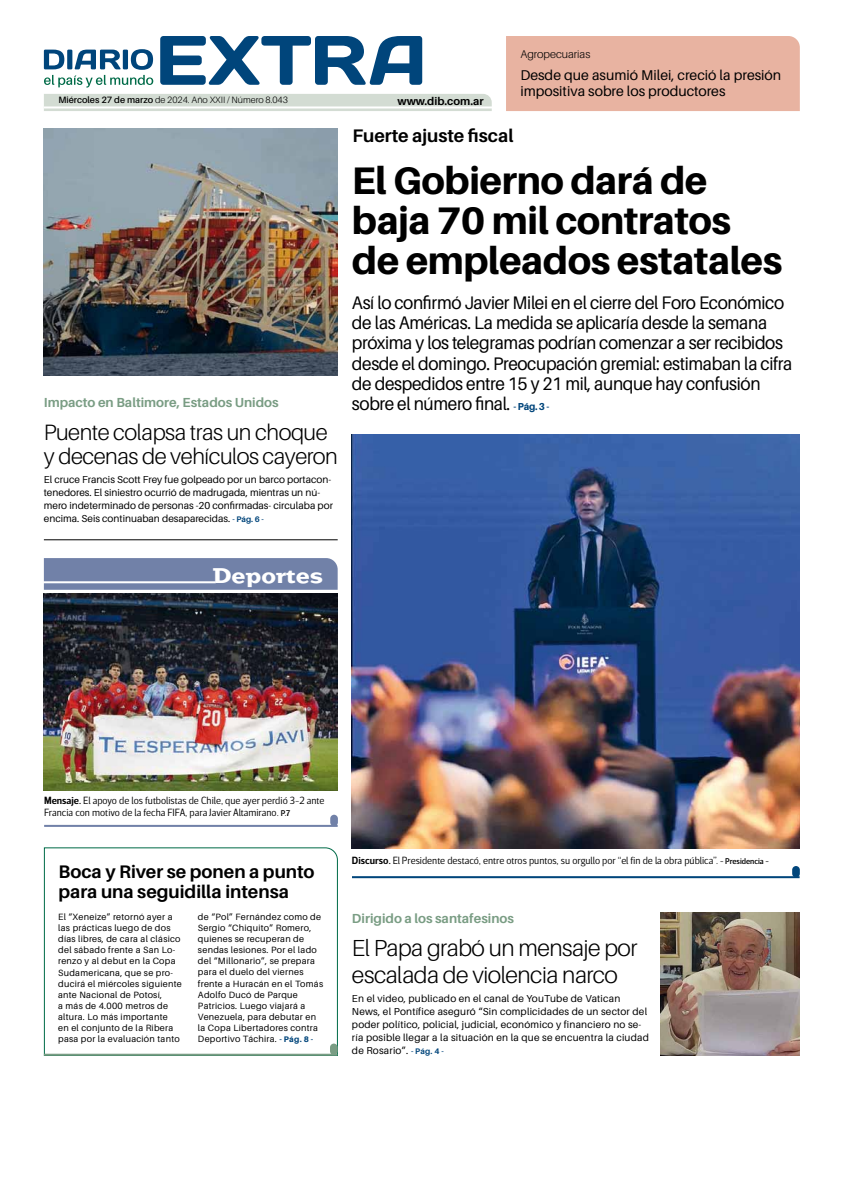
<style>
.page{position:relative;width:842px;height:1191px;background:#fff}
.page>*{position:absolute;margin:0;border:0;box-sizing:border-box;transform-origin:0 0}
.t1{font:800 38.4px/40.4px "Aileron";letter-spacing:-.01em;color:#000}
.t2{font:300 23.2px/26.3px "Aileron";letter-spacing:-.02em;color:#000}
.t3{font:300 22.2px/24.2px "Aileron";letter-spacing:-.02em;color:#000}
.t4{font:700 20.2px "Germes";color:#fff}
.t5{font:18.2px/20.2px "Aileron";letter-spacing:-.02em;color:#000;scale:.95 1}
.t6{font:700 18.2px/20.2px "Aileron";color:#000}
.t7{font:14.1px/16.2px "Aileron";color:#000}
.t8{font:700 13.1px "Aileron";color:#7a9d84}
.t9{font:700 11.1px "Aileron";color:#000}
.t10{font:300 11.1px "Aileron";color:#000}
.t11{font:10.1px/13.1px "Aileron";letter-spacing:.02em;color:#000}
.t12{font:300 10.1px/12.1px "Breve Sans Title";color:#000}
.t13{font:10.1px/13.1px "Aileron";color:#000}
.t14{font:300 9.2px "Aileron";color:#000}
.t15{font:9.1px/11.1px "Aileron";letter-spacing:.03em;color:#000}
.s1{font-weight:600}
.s2{font-weight:700;font-size:8.1px;color:#00457b}
.s3{font-weight:800;font-size:10.1px;color:#00457b}
.s4{font-weight:500;font-size:8.1px}
.s5{font-weight:800;font-size:8.1px;color:#00457b}
</style>
<div class="page">
<svg style="left:43px;top:847px;width:295px;height:209px"></svg>
<div style="left:330px;top:1043px;width:8px;height:12px;background:#7a9d84;border-radius:4px"></div>
<hr style="left:44px;top:1053px;width:293px;height:2px;background:#7a9d84">
<svg style="left:44px;top:558px;width:294px;height:32px;background:#7383a9"></svg>
<hr style="left:43px;top:581px;width:173px;height:2px;background:#fff">
<img style="left:660px;top:912px;width:140px;height:143px">
<div style="left:506px;top:36px;width:294px;height:75px;background:#e8b3a1"></div>
<div style="left:330px;top:814px;width:8px;height:12px;background:#7181a8;border-radius:4px"></div>
<hr style="left:44px;top:825px;width:294px;height:2px;background:#7181a8">
<svg style="left:44px;top:94px;width:448px;height:17px;background:#d4ddd4"></svg>
<hr style="left:44px;top:106px;width:448px;height:2px;background:#fff">
<svg style="left:160px;top:36px;width:262px;height:49px"></svg>
<svg style="left:44px;top:49px;width:109px;height:39px"></svg>
<img style="left:44px;top:594px;width:294px;height:196px">
<img style="left:352px;top:434px;width:448px;height:414px">
<div style="left:792px;top:866px;width:8px;height:11px;background:#00457b;border-radius:4px"></div>
<hr style="left:352px;top:876px;width:448px;height:2px;background:#00457b">
<hr style="left:44px;top:539px;width:294px;height:1px;background:#000">
<img style="left:44px;top:128px;width:294px;height:247px">
<p class="t14" style="left:58px;top:95px;width:231px"><span class="s1">Miércoles 27 de marzo</span> de 2024. Año XXII / Número 8.043</p>
<p class="t9" style="left:397px;top:95px;width:88px">www.dib.com.ar</p>
<p class="t10" style="left:520px;top:48px;width:72px">Agropecuarias</p>
<h3 class="t7" style="left:520px;top:67px;width:262px">Desde que asumió Milei, creció la presión impositiva sobre los productores</h3>
<h3 class="t8" style="left:44px;top:395px;width:236px">Impacto en Baltimore, Estados Unidos</h3>
<h3 class="t3" style="left:44px;top:420px;width:296px">Puente colapsa tras un choque y decenas de vehículos cayeron</h3>
<p class="t13" style="left:44px;top:473px;width:291px">El cruce Francis Scott Frey fue golpeado por un barco portacon&shy;tenedores. El siniestro ocurrió de madrugada, mientras un nú&shy;mero indeterminado de personas -20 confirmadas- circulaba por encima. Seis continuaban desaparecidas. <span class="s2">- Pág. 6 -</span></p>
<h3 class="t6" style="left:352px;top:126px;width:162px">Fuerte ajuste fiscal</h3>
<h1 class="t1" style="left:352px;top:160px;width:432px">El Gobierno dará de baja 70 mil contratos de empleados estatales</h1>
<p class="t5" style="left:352px;top:293px;width:465px">Así lo confirmó Javier Milei en el cierre del Foro Económico de las Américas. La medida se aplicaría desde la semana próxima y los telegramas podrían comenzar a ser recibidos desde el domingo. Preocupación gremial: estimaban la cifra de despedidos entre 15 y 21 mil, aunque hay confusión sobre el número final. <span class="s3">- Pág. 3 -</span></p>
<h3 class="t4" style="left:213px;top:562px;width:112px">Deportes</h3>
<p class="t12" style="left:44px;top:794px;width:282px"><span class="s1">Mensaje.</span> El apoyo de los futbolistas de Chile, que ayer perdió 3-2 ante<br>Francia con motivo de la fecha FIFA, para Javier Altamirano. <span class="s4">P.7</span></p>
<h3 class="t6" style="left:58px;top:861px;width:258px">Boca y River se ponen a punto para una seguidilla intensa</h3>
<p class="t15" style="left:58px;top:911px;width:125px">El “Xeneize” retornó ayer a las prácticas luego de dos días libres, de cara al clásico del sábado frente a San Lo&shy;renzo y al debut en la Copa<br>Sudamericana, que se pro&shy;ducirá el miércoles siguiente ante Nacional de Potosí,<br>a más de 4.000 metros de altura. Lo más importante<br>en el conjunto de la Ribera pasa por la evaluación tanto</p>
<p class="t15" style="left:198px;top:911px;width:127px">de “Pol” Fernández como de<br>Sergio “Chiquito” Romero, quienes se recuperan de sendas lesiones. Por el lado del “Millonario”, se prepara para el duelo del viernes frente a Huracán en el Tomás<br>Adolfo Ducó de Parque<br>Patricios. Luego viajará a<br>Venezuela, para debutar en la Copa Libertadores contra<br>Deportivo Táchira. <span class="s5">- Pág. 8 -</span></p>
<p class="t12" style="left:352px;top:854px;width:418px"><span class="s1">Discurso.</span> El Presidente destacó, entre otros puntos, su orgullo por “el fin de la obra pública”. <span class="s4">- Presidencia -</span></p>
<h3 class="t8" style="left:352px;top:910px;width:164px">Dirigido a los santafesinos</h3>
<h2 class="t2" style="left:352px;top:935px;width:287px">El Papa grabó un mensaje por escalada de violencia narco</h2>
<p class="t11" style="left:352px;top:991px;width:298px">En el video, publicado en el canal de YouTube de Vatican News, el Pontífice aseguró “Sin complicidades de un sector del poder político, policial, judicial, económico y financiero no se&shy;ría posible llegar a la situación en la que se encuentra la ciudad de Rosario”. <span class="s2">- Pág. 4 -</span></p>
</div>
